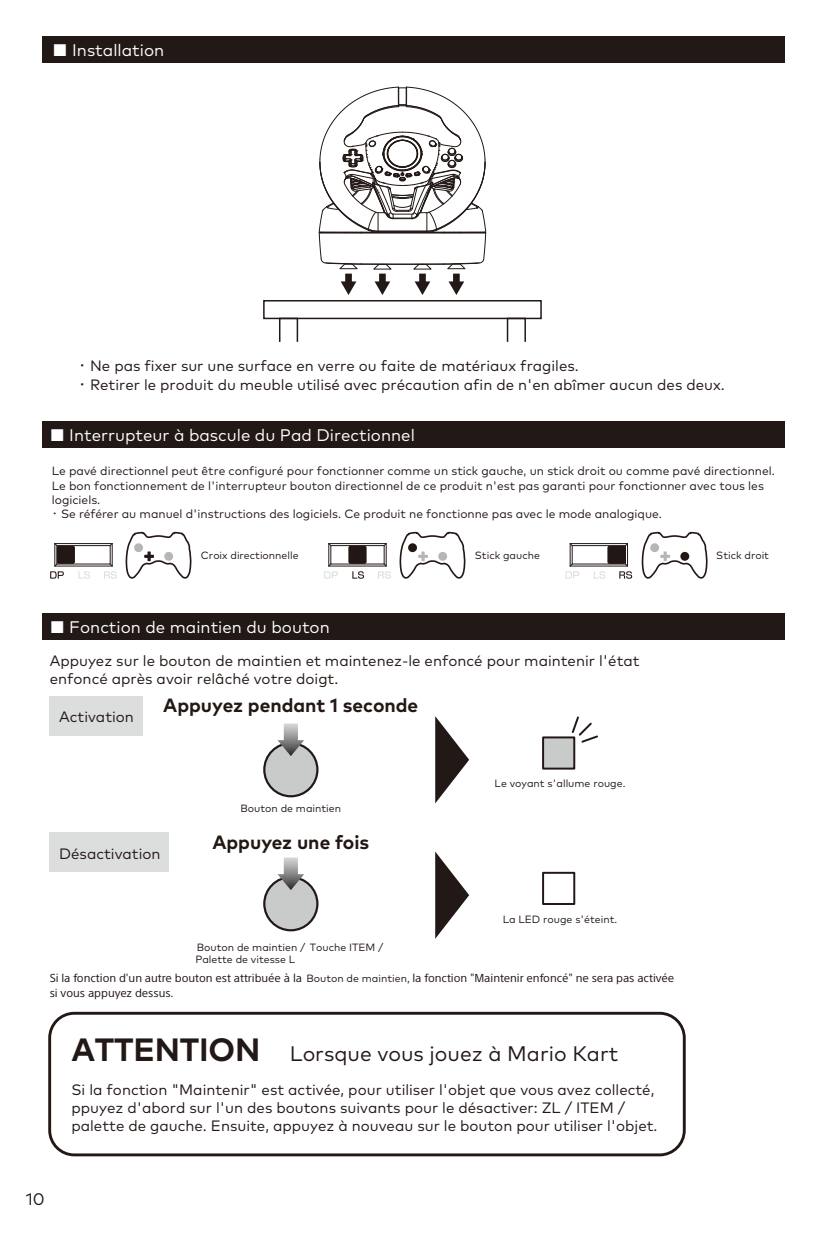
<style>
.page{position:relative;width:834px;height:1251px;background:#fff}
.page>*{position:absolute;margin:0;border:0;box-sizing:border-box;transform-origin:0 0}
.t1{font:21px "Mark OT";color:#221815}
.t2{font:700 19.2px "Mark OT";color:#221815}
.t3{font:16.8px "Mark OT";color:#fff}
.t4{font:16.8px "Mark OT";color:#221815}
.t5{font:15px/18px "Mark OT";color:#221815}
.t6{font:12px/14.4px "Mark OT";color:#221815}
.t7{font:10.5px/12.6px "Mark OT";color:#221815}
.t8{font:10.5px/15px "SST Jp Pro";letter-spacing:-.005em;color:#221815}
.s1{font-family:"SST Jp Pro"}
.s2{font-family:"Mark OT"}
.s3{font-weight:700;font-size:32.1px}
</style>
<div class="page">
<div style="left:43px;top:36px;width:741px;height:27px;background:#221815"></div>
<div style="left:43px;top:420px;width:741px;height:27px;background:#221815"></div>
<hr style="left:55px;top:543px;width:57px;height:1px;background:#221714">
<hr style="left:55px;top:565px;width:57px;height:1px;background:#221714">
<hr style="left:57px;top:563px;width:53px;height:1px;background:#221714">
<hr style="left:57px;top:545px;width:53px;height:1px;background:#221714">
<svg style="left:50px;top:543px;width:40px;height:35px"></svg>
<svg style="left:104px;top:543px;width:13px;height:35px"></svg>
<svg style="left:126px;top:531px;width:66px;height:48px"></svg>
<div style="left:134px;top:543px;width:9px;height:9px;background:#b6b6b6;border-radius:50%"></div>
<div style="left:164px;top:551px;width:9px;height:9px;background:#b6b6b6;border-radius:50%"></div>
<hr style="left:329px;top:543px;width:57px;height:1px;background:#221714">
<hr style="left:329px;top:565px;width:57px;height:1px;background:#221714">
<hr style="left:331px;top:563px;width:53px;height:1px;background:#221714">
<hr style="left:331px;top:545px;width:53px;height:1px;background:#221714">
<svg style="left:348px;top:545px;width:19px;height:19px"></svg>
<svg style="left:324px;top:543px;width:14px;height:35px"></svg>
<svg style="left:352px;top:571px;width:12px;height:7px"></svg>
<svg style="left:378px;top:543px;width:13px;height:35px"></svg>
<svg style="left:400px;top:531px;width:66px;height:48px"></svg>
<div style="left:408px;top:543px;width:9px;height:9px;background:#221714;border-radius:50%"></div>
<div style="left:438px;top:551px;width:9px;height:9px;background:#b6b6b6;border-radius:50%"></div>
<hr style="left:570px;top:543px;width:57px;height:1px;background:#221714">
<hr style="left:570px;top:565px;width:57px;height:1px;background:#221714">
<hr style="left:572px;top:563px;width:53px;height:1px;background:#221714">
<hr style="left:572px;top:545px;width:53px;height:1px;background:#221714">
<svg style="left:565px;top:543px;width:14px;height:35px"></svg>
<svg style="left:593px;top:543px;width:39px;height:35px"></svg>
<svg style="left:642px;top:531px;width:66px;height:48px"></svg>
<div style="left:650px;top:543px;width:9px;height:9px;background:#b6b6b6;border-radius:50%"></div>
<div style="left:680px;top:551px;width:9px;height:9px;background:#221714;border-radius:50%"></div>
<div style="left:43px;top:613px;width:741px;height:26px;background:#221815"></div>
<svg style="left:318px;top:86px;width:168px;height:209px"></svg>
<div style="left:263px;top:300px;width:278px;height:19px;border:2px solid #221815"></div>
<div style="left:279px;top:317px;width:19px;height:25px;border:2px solid #221815"></div>
<div style="left:506px;top:317px;width:20px;height:25px;border:2px solid #221815"></div>
<div style="left:50px;top:695px;width:93px;height:40px;background:#dcdddd"></div>
<div style="left:50px;top:832px;width:119px;height:39px;background:#dcdddd"></div>
<svg style="left:435px;top:716px;width:34px;height:87px"></svg>
<div style="left:542px;top:736px;width:33px;height:33px;background:#c9caca;border:2px solid #221815"></div>
<svg style="left:570px;top:716px;width:28px;height:28px"></svg>
<div style="left:48px;top:1011px;width:637px;height:144px;border:3px solid #221815;border-radius:25px"></div>
<svg style="left:435px;top:851px;width:34px;height:87px"></svg>
<div style="left:542px;top:871px;width:33px;height:33px;border:2px solid #221815"></div>
<div style="left:264px;top:877px;width:53px;height:53px;background:#c9caca;border-radius:50%"></div>
<div style="left:263px;top:875px;width:55px;height:56px;border:2px solid #221815;border-radius:50%"></div>
<svg style="left:277px;top:857px;width:27px;height:32px"></svg>
<div style="left:264px;top:743px;width:53px;height:53px;background:#c9caca;border-radius:50%"></div>
<div style="left:263px;top:742px;width:55px;height:55px;border:2px solid #221815;border-radius:50%"></div>
<svg style="left:277px;top:723px;width:27px;height:33px"></svg>
<p class="t3" style="left:53px;top:40px;width:113px">■ Installation</p>
<p class="t5" style="left:75px;top:357px;width:651px"><span class="s1">・</span> Ne pas fixer sur une surface en verre ou faite de matériaux fragiles.<br><span class="s1">・</span> Retirer le produit du meuble utilisé avec précaution afin de n'en abîmer aucun des deux.</p>
<p class="t3" style="left:50px;top:424px;width:366px">■ Interrupteur à bascule du Pad Directionnel</p>
<p class="t6" style="left:49px;top:463px;width:727px">Le pavé directionnel peut être configuré pour fonctionner comme un stick gauche, un stick droit ou comme pavé directionnel.<br>Le bon fonctionnement de l'interrupteur bouton directionnel de ce produit n'est pas garanti pour fonctionner avec tous les logiciels.<br><span class="s1">・</span> Se référer au manuel d'instructions des logiciels. Ce produit ne fonctionne pas avec le mode analogique.</p>
<p class="t7" style="left:201px;top:549px;width:99px">Croix directionnelle</p>
<p class="t7" style="left:475px;top:549px;width:66px">Stick gauche</p>
<p class="t7" style="left:716px;top:549px;width:54px">Stick droit</p>
<p class="t3" style="left:50px;top:616px;width:281px">■ Fonction de maintien du bouton</p>
<p class="t5" style="left:50px;top:651px;width:591px">Appuyez sur le bouton de maintien et maintenez-le enfoncé pour maintenir l'état enfoncé après avoir relâché votre doigt.</p>
<p class="t5" style="left:59px;top:707px;width:76px">Activation</p>
<p class="t2" style="left:163px;top:693px;width:256px">Appuyez pendant 1 seconde</p>
<p class="t5" style="left:59px;top:843px;width:103px">Désactivation</p>
<p class="t7" style="left:240px;top:801px;width:102px">Bouton de maintien</p>
<p class="t2" style="left:212px;top:829px;width:158px">Appuyez une fois</p>
<p class="t7" style="left:195px;top:940px;width:189px">Bouton de maintien / Touche ITEM /<br>Palette de vitesse L</p>
<p class="t7" style="left:494px;top:777px;width:132px">Le voyant s'allume rouge.</p>
<p class="t7" style="left:502px;top:912px;width:116px">La LED rouge s'éteint.</p>
<p class="t8" style="left:50px;top:969px;width:626px">Si la fonction d'un autre bouton est attribuée à la <span class="s2">Bouton de maintien</span>, la fonction "Maintenir enfoncé" ne sera pas activée si vous appuyez dessus.</p>
<p class="t4" style="left:26px;top:1188px;width:21px">10</p>
<h1 class="t1" style="left:71px;top:1040px;width:548px"><span class="s3">ATTENTION</span> Lorsque vous jouez à Mario Kart</h1>
<p class="t5" style="left:71px;top:1080px;width:587px">Si la fonction "Maintenir" est activée, pour utiliser l'objet que vous avez collecté, ppuyez d'abord sur l'un des boutons suivants pour le désactiver: ZL / ITEM / palette de gauche. Ensuite, appuyez à nouveau sur le bouton pour utiliser l'objet.</p>
</div>
